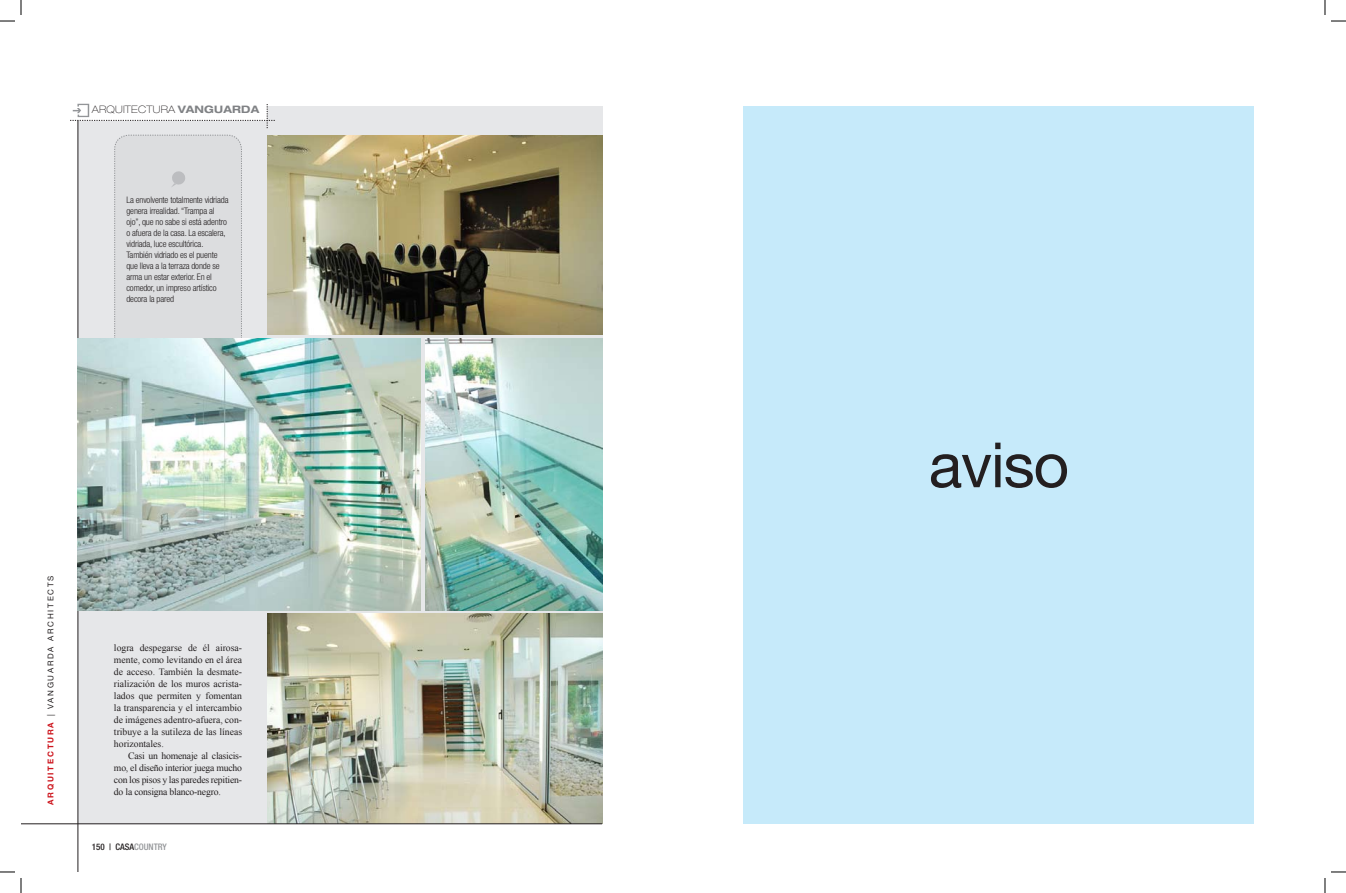
<style>
.page{position:relative;width:1346px;height:893px;background:#fff}
.page>*{position:absolute;margin:0;border:0;box-sizing:border-box;transform-origin:0 0}
.t1{font:62.4px "Helvetica Neue LT Std";color:#231f20}
.Seccion_CC{font:100 expanded 10.3px "Helvetica Neue LT Std";letter-spacing:.02em;color:#231f20}
.Texto_CC{font:9.7px/12px "Times New Roman";letter-spacing:-.01em;color:#231f20;text-align:justify}
.Epigrafe_CC{font:300 condensed 9px/11px "Helvetica Neue LT Std";letter-spacing:-.015em;color:#231f20}
.Foliacion{font:500 condensed 9px "Helvetica Neue LT Std";color:#231f20}
.Volanta_vertical{font:8px "Helvetica Neue LT Std";letter-spacing:.215em;color:#231f20}
.s1{font-weight:700;color:#808285}
.s2{font-weight:700;color:#cd151d}
.s3{color:#939598}
</style>
<div class="page">
<div style="left:78px;top:106px;width:524px;height:717px;background:#e6e7e9"></div>
<div style="left:114px;top:135px;width:128px;height:203px;background:#dcdddf"></div>
<svg style="left:70px;top:104px;width:205px;height:24px"></svg>
<div style="left:744px;top:106px;width:510px;height:717px;background:#c6eafa"></div>
<img style="left:267px;top:614px;width:335px;height:209px">
<img style="left:425px;top:338px;width:177px;height:272px">
<img style="left:267px;top:135px;width:335px;height:199px">
<hr style="left:78px;top:120px;width:1px;height:751px;background:#231f20">
<hr style="left:21px;top:823px;width:581px;height:1px;background:#231f20">
<img style="left:78px;top:338px;width:343px;height:272px">
<svg style="left:0;top:0;width:22px;height:22px"></svg>
<svg style="left:0;top:871px;width:22px;height:21px"></svg>
<svg style="left:1324px;top:0;width:22px;height:22px"></svg>
<svg style="left:1324px;top:871px;width:22px;height:21px"></svg>
<p class="Seccion_CC" style="left:92px;top:104px;width:169px">ARQUITECTURA <span class="s1">VANGUARDA</span></p>
<p class="Epigrafe_CC" style="left:126px;top:194px;width:104px">La envolvente totalmente vidriada genera irrealidad. “Trampa al ojo”, que no sabe si está adentro o afuera de la casa. La escalera, vidriada, luce escultórica.</p>
<p class="Epigrafe_CC" style="left:126px;top:249px;width:95px">También vidriado es el puente que lleva a la terraza donde se arma un estar exterior. En el comedor, un impreso artístico decora la pared</p>
<p class="Volanta_vertical" style="left:46px;top:804px;width:230px;rotate:-90deg"><span class="s2">ARQUITECTURA</span> | Vanguarda Architects</p>
<p class="Texto_CC" style="left:114px;top:641px;width:130px">logra despegarse de él airosa&shy;mente, como levitando en el área de acceso. También la desmate&shy;rialización de los muros acrista&shy;lados que permiten y fomentan la transparencia y el intercambio de imágenes adentro-afuera, con&shy;tribuye a la sutileza de las líneas horizontales.</p>
<p class="Texto_CC" style="left:114px;top:749px;width:130px;text-indent:14px">Casi un homenaje al clasicis&shy;mo, el diseño interior juega mucho con los pisos y las paredes repitien&shy;do la consigna blanco-negro.</p>
<p class="Foliacion" style="left:92px;top:840px;width:77px">150 | CASA<span class="s3">COUNTRY</span></p>
<p class="t1" style="left:929px;top:427px;width:142px">aviso</p>
</div>
